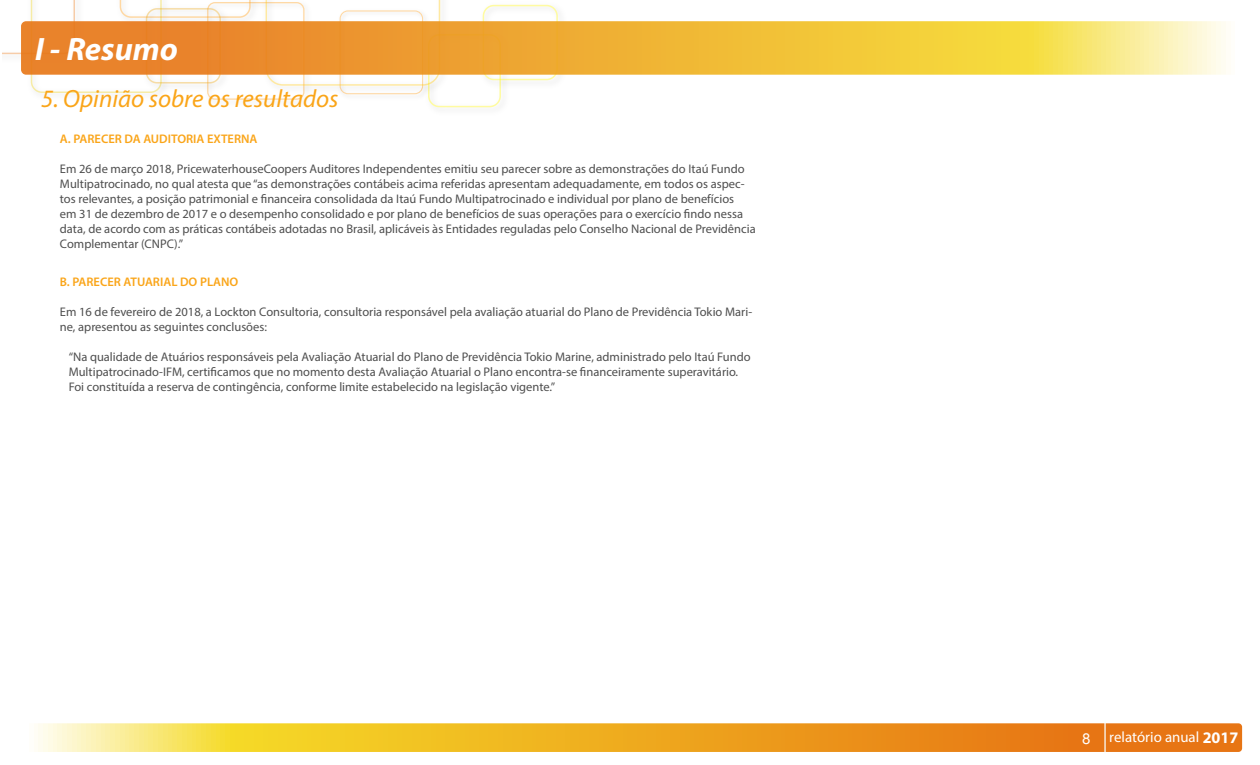
<style>
.page{position:relative;width:1260px;height:765px;background:#fff}
.page>*{position:absolute;margin:0;border:0;box-sizing:border-box;transform-origin:0 0}
.t1{font:italic 700 32.5px "Myriad Pro";color:#fff}
.t2{font:italic 25px "Myriad Pro";color:#faa519}
.t3{font:15px "Myriad Pro";color:#fff}
.t4{font:12.5px/15px "Myriad Pro";color:#4e4e4e}
.t5{font:600 12.5px "Myriad Pro";color:#faa519}
.s1{font-family:"Arial"}
.s2{font-weight:700;font-size:16.12px}
</style>
<div class="page">
<img style="left:430px;top:99px;width:69px;height:9px">
<div style="left:428px;top:34px;width:73px;height:73px;border:1px solid #fff600;border-radius:10px"></div>
<img style="left:260px;top:0;width:181px;height:97px">
<svg style="left:266px;top:0;width:174px;height:86px"></svg>
<img style="left:482px;top:4px;width:74px;height:87px">
<div style="left:483px;top:5px;width:75px;height:75px;border:1px solid #fff600;border-radius:10px"></div>
<svg style="left:2px;top:0;width:249px;height:93px"></svg>
<svg style="left:21px;top:21px;width:1205px;height:54px;background:#f0b444"></svg>
<svg style="left:38px;top:723px;width:1204px;height:29px;background:#efac31"></svg>
<hr style="left:1104px;top:720px;width:2px;height:34px;background:#faffff">
<h1 class="t1" style="left:35px;top:28px;width:145px">I - Resumo</h1>
<h2 class="t2" style="left:41px;top:84px;width:299px">5. Opinião sobre os resultados</h2>
<p class="t5" style="left:60px;top:131px;width:199px">A. PARECER DA AUDITORIA EXTERNA</p>
<p class="t4" style="left:60px;top:161px;width:697px">Em 26 de março 2018, PricewaterhouseCoopers Auditores Independentes emitiu seu parecer sobre as demonstrações do Itaú Fundo Multipatrocinado, no qual atesta que “as demonstrações contábeis acima referidas apresentam adequadamente, em todos os aspec&shy;tos relevantes, a posição patrimonial e financeira consolidada da Itaú Fundo Multipatrocinado e individual por plano de benefícios<br>em 31 de dezembro de 2017 e o desempenho consolidado e por plano de benefícios de suas operações para o exercício findo nessa data, de acordo com as práticas contábeis adotadas no Brasil, aplicáveis às Entidades reguladas pelo Conselho Nacional de Previdência Complementar (CNPC).”</p>
<p class="t5" style="left:60px;top:274px;width:180px">B. PARECER ATUARIAL DO PLANO</p>
<p class="t4" style="left:60px;top:305px;width:694px">Em 16 de fevereiro de 2018, a Lockton Consultoria, consultoria responsável pela avaliação atuarial do Plano de Previdência Tokio Mari&shy;ne, apresentou as seguintes conclusões:</p>
<p class="t4" style="left:69px;top:350px;width:683px">“Na qualidade de Atuários responsáveis pela Avaliação Atuarial do Plano de Previdência Tokio Marine, administrado pelo Itaú Fundo<br>Multipatrocinado-IFM, certificamos que no momento desta Avaliação Atuarial o Plano encontra-se financeiramente superavitário.<br>Foi constituída a reserva de contingência, conforme limite estabelecido na legislação vigente.”</p>
<p class="t3" style="left:1082px;top:728px;width:158px"><span class="s1">8</span> relatório anual <span class="s2">2017</span></p>
</div>
